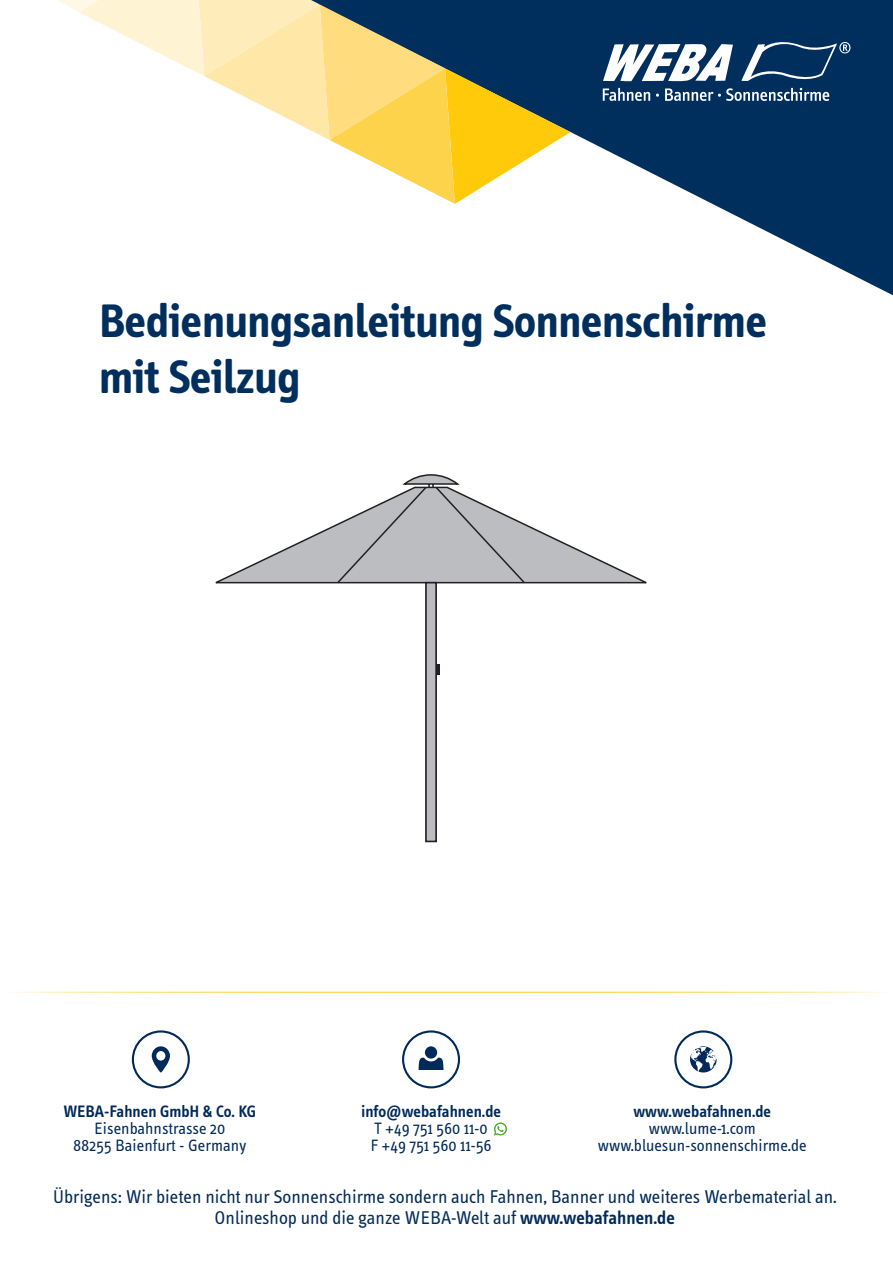
<style>
.page{position:relative;width:893px;height:1263px;background:#fff}
.page>*{position:absolute;margin:0;border:0;box-sizing:border-box;transform-origin:0 0}
.t1{font:700 48px/55.5px "Info";color:#002f5e}
.t2{font:19.05px/21.1px "Info Text Normal";color:#002a59;text-align:center}
.t3{font:16.95px/17px "Info Text Normal";color:#002a59;text-align:center}
.t4{font:600 16.95px "Info Text";color:#002a59}
.s1{font-family:"Info Text";font-weight:600}
</style>
<div class="page">
<svg style="left:570px;top:0;width:323px;height:295px;fill:#002f5e"></svg>
<svg style="left:58px;top:0;width:512px;height:204px"></svg>
<svg style="left:603px;top:37px;width:247px;height:64px"></svg>
<div style="left:402px;top:1030px;width:58px;height:58px;border:2px solid #002a59;border-radius:50%"></div>
<div style="left:425px;top:1046px;width:12px;height:12px;background:#002a59;border-radius:50%"></div>
<svg style="left:418px;top:1058px;width:26px;height:12px"></svg>
<div style="left:132px;top:1030px;width:58px;height:58px;border:2px solid #002a59;border-radius:50%"></div>
<svg style="left:152px;top:1046px;width:18px;height:26px"></svg>
<div style="left:674px;top:1030px;width:58px;height:58px;border:2px solid #002a59;border-radius:50%"></div>
<svg style="left:690px;top:1046px;width:27px;height:26px"></svg>
<hr style="left:0;top:992px;width:890px;height:1px;background:#fecb29">
<svg style="left:494px;top:1123px;width:13px;height:12px"></svg>
<svg style="left:215px;top:474px;width:432px;height:110px"></svg>
<div style="left:426px;top:583px;width:10px;height:258px;background:#bcbdc0"></div>
<div style="left:425px;top:582px;width:12px;height:260px;border:2px solid #231f20"></div>
<svg style="left:436px;top:664px;width:3px;height:11px"></svg>
<h1 class="t1" style="left:99px;top:294px;width:669px">Bedienungsanleitung Sonnenschirme mit Seilzug</h1>
<p class="t4" style="left:361px;top:1102px;width:142px">info@webafahnen.de</p>
<p class="t3" style="left:370px;top:1120px;width:123px;text-align:left">T +49 751 560 11-0<br>F +49 751 560 11-56</p>
<p class="t4" style="left:633px;top:1102px;width:139px">www.webafahnen.de</p>
<p class="t3" style="left:598px;top:1120px;width:210px">www.lume-1.com www.bluesun-sonnenschirme.de</p>
<p class="t2" style="left:53px;top:1186px;width:785px">Übrigens: Wir bieten nicht nur Sonnenschirme sondern auch Fahnen, Banner und weiteres Werbematerial an.<br>Onlineshop und die ganze WEBA-Welt auf <span class="s1">www.webafahnen.de</span></p>
<p class="t4" style="left:63px;top:1102px;width:194px">WEBA-Fahnen GmbH &amp; Co. KG</p>
<p class="t3" style="left:73px;top:1120px;width:175px">Eisenbahnstrasse 20<br>88255 Baienfurt - Germany</p>
</div>
